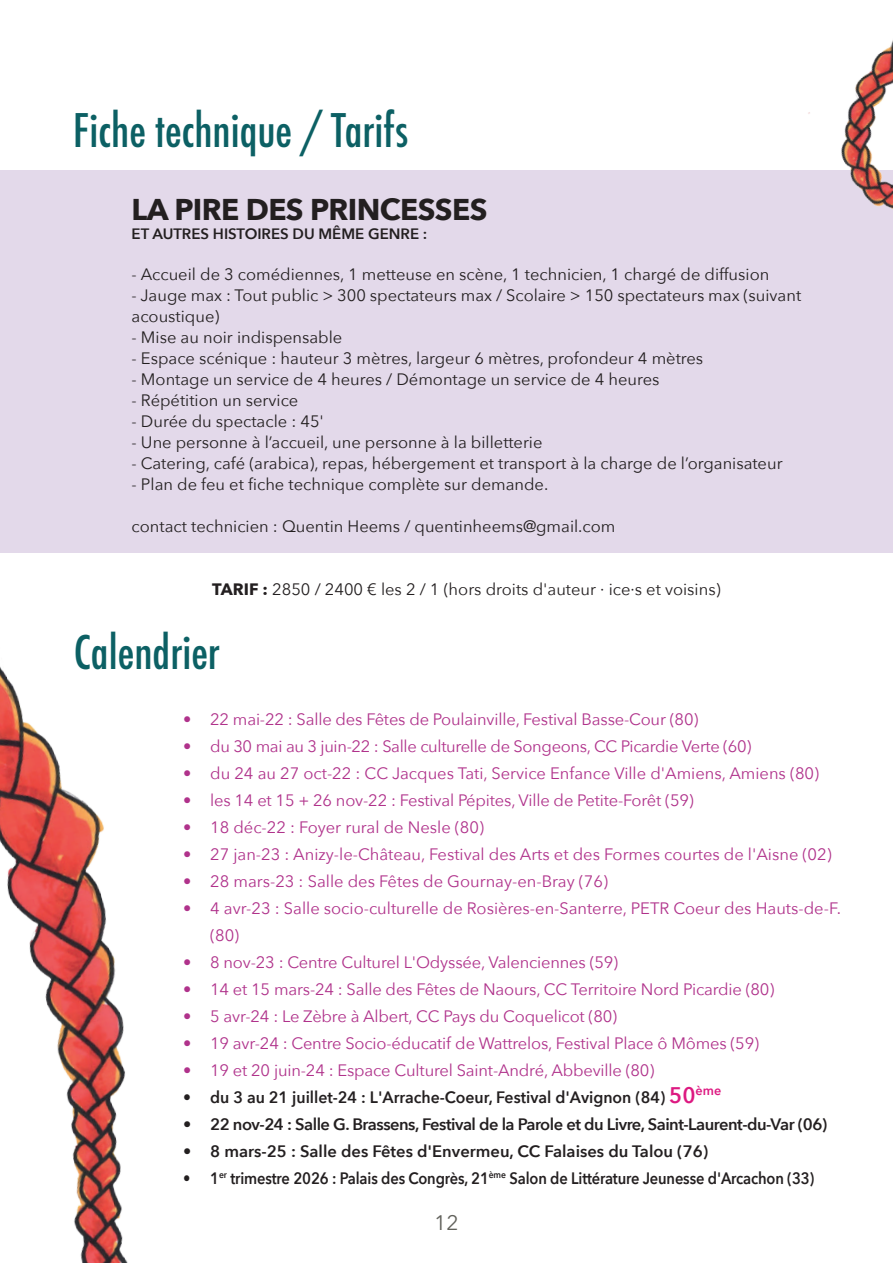
<style>
.page{position:relative;width:893px;height:1263px;background:#fff}
.page>*{position:absolute;margin:0;border:0;box-sizing:border-box;transform-origin:0 0}
.t1{font:500 condensed 45px "Futura";color:#0c6064}
.t2{font:700 30px "Avenir Next";letter-spacing:-.02em;color:#231f20}
.t3{font:21px "Avenir Next";color:#61615b}
.t4{font:16.5px/27px "Avenir Next";letter-spacing:-.01em;color:#b0328b}
.t5{font:16.5px/21px "Avenir Next";color:#231f20}
.t6{font:600 16.5px "Avenir Next";letter-spacing:-.01em;color:#231f20;scale:.89 1}
.t7{font:600 16.5px "Avenir Next";letter-spacing:-.03em;color:#231f20}
.t8{font:600 16.5px "Avenir Next";letter-spacing:-.01em;color:#231f20;scale:.96 1}
.t9{font:600 16.5px "Avenir Next";letter-spacing:-.01em;color:#231f20}
.t10{font:600 15px "Avenir Next";color:#231f20}
.s1{font-weight:700}
.s2{font-size:22.5px;color:#dd1981}
</style>
<div class="page">
<div style="left:0;top:171px;width:893px;height:382px;background:#e3d9ea"></div>
<img style="left:791px;top:40px;width:102px;height:169px">
<img style="left:0;top:666px;width:128px;height:597px">
<h1 class="t1" style="left:73px;top:101px;width:337px">Fiche technique / Tarifs</h1>
<h2 class="t2" style="left:132px;top:183px;width:357px">LA PIRE DES PRINCESSES</h2>
<p class="t10" style="left:132px;top:221px;width:297px">ET AUTRES HISTOIRES DU MÊME GENRE :</p>
<p class="t5" style="left:132px;top:263px;width:639px">- Accueil de 3 comédiennes, 1 metteuse en scène, 1 technicien, 1 chargé de diffusion</p>
<p class="t5" style="left:132px;top:284px;width:671px">- Jauge max : Tout public &gt; 300 spectateurs max / Scolaire &gt; 150 spectateurs max (suivant acoustique)</p>
<p class="t5" style="left:132px;top:326px;width:212px">- Mise au noir indispensable</p>
<p class="t5" style="left:132px;top:347px;width:573px">- Espace scénique : hauteur 3 mètres, largeur 6 mètres, profondeur 4 mètres</p>
<p class="t5" style="left:132px;top:368px;width:529px">- Montage un service de 4 heures / Démontage un service de 4 heures</p>
<p class="t5" style="left:132px;top:389px;width:168px">- Répétition un service</p>
<p class="t5" style="left:132px;top:410px;width:194px">- Durée du spectacle : 45'</p>
<p class="t5" style="left:132px;top:431px;width:412px">- Une personne à l’accueil, une personne à la billetterie</p>
<p class="t5" style="left:132px;top:452px;width:652px">- Catering, café (arabica), repas, hébergement et transport à la charge de l’organisateur</p>
<p class="t5" style="left:132px;top:473px;width:418px">- Plan de feu et fiche technique complète sur demande.</p>
<p class="t5" style="left:132px;top:515px;width:485px">contact technicien : Quentin Heems / quentinheems@gmail.com</p>
<p class="t5" style="left:212px;top:578px;width:510px"><span class="s1">TARIF :</span> 2850 / 2400 € les 2 / 1 (hors droits d'auteur · ice·s et voisins)</p>
<h1 class="t1" style="left:74px;top:623px;width:148px">Calendrier</h1>
<p class="t4" style="left:183px;top:705px;width:517px">• 22 mai-22 : Salle des Fêtes de Poulainville, Festival Basse-Cour (80)</p>
<p class="t4" style="left:183px;top:732px;width:570px">• du 30 mai au 3 juin-22 : Salle culturelle de Songeons, CC Picardie Verte (60)</p>
<p class="t4" style="left:183px;top:758px;width:637px">• du 24 au 27 oct-22 : CC Jacques Tati, Service Enfance Ville d'Amiens, Amiens (80)</p>
<p class="t4" style="left:183px;top:785px;width:512px">• les 14 et 15 + 26 nov-22 : Festival Pépites, Ville de Petite-Forêt (59)</p>
<p class="t4" style="left:183px;top:812px;width:302px">• 18 déc-22 : Foyer rural de Nesle (80)</p>
<p class="t4" style="left:183px;top:839px;width:650px">• 27 jan-23 : Anizy-le-Château, Festival des Arts et des Formes courtes de l'Aisne (02)</p>
<p class="t4" style="left:183px;top:866px;width:426px">• 28 mars-23 : Salle des Fêtes de Gournay-en-Bray (76)</p>
<p class="t4" style="left:210px;top:893px;width:632px;text-indent:-27px">• 4 avr-23 : Salle socio-culturelle de Rosières-en-Santerre, PETR Coeur des Hauts-de-F. (80)</p>
<p class="t4" style="left:183px;top:947px;width:437px">• 8 nov-23 : Centre Culturel L'Odyssée, Valenciennes (59)</p>
<p class="t4" style="left:183px;top:974px;width:593px">• 14 et 15 mars-24 : Salle des Fêtes de Naours, CC Territoire Nord Picardie (80)</p>
<p class="t4" style="left:183px;top:1001px;width:435px">• 5 avr-24 : Le Zèbre à Albert, CC Pays du Coquelicot (80)</p>
<p class="t4" style="left:183px;top:1028px;width:577px">• 19 avr-24 : Centre Socio-éducatif de Wattrelos, Festival Place ô Mômes (59)</p>
<p class="t4" style="left:183px;top:1055px;width:473px">• 19 et 20 juin-24 : Espace Culturel Saint-André, Abbeville (80)</p>
<p class="t8" style="left:183px;top:1083px;width:562px">• du 3 au 21 juillet-24 : L'Arrache-Coeur, Festival d'Avignon (84) <span class="s2">50</span><sup>ème</sup></p>
<p class="t7" style="left:183px;top:1110px;width:646px">• 22 nov-24 : Salle G. Brassens, Festival de la Parole et du Livre, Saint-Laurent-du-Var (06)</p>
<p class="t9" style="left:183px;top:1137px;width:527px">• 8 mars-25 : Salle des Fêtes d'Envermeu, CC Falaises du Talou (76)</p>
<p class="t6" style="left:183px;top:1164px;width:711px">• 1<sup>er</sup> trimestre 2026 : Palais des Congrès, 21<sup>ème</sup> Salon de Littérature Jeunesse d'Arcachon (33)</p>
<p class="t3" style="left:434px;top:1205px;width:26px">12</p>
</div>
